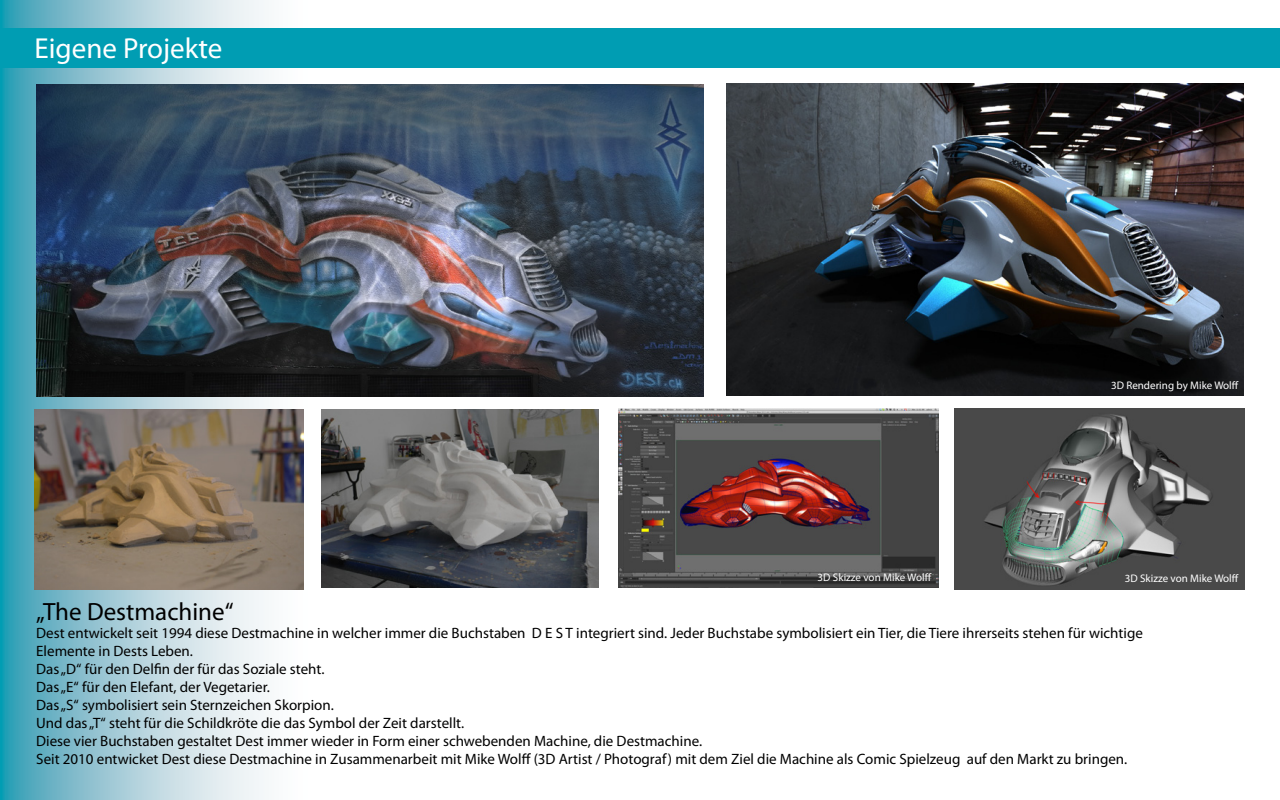
<style>
.page{position:relative;width:1280px;height:800px;background:#fff}
.page>*{position:absolute;margin:0;border:0;box-sizing:border-box;transform-origin:0 0}
.t1{font:29px "Myriad Pro";color:#fff}
.t2{font:25px "Myriad Pro";color:#000}
.t3{font:15px/18px "Myriad Pro";color:#000}
.t4{font:11px "Myriad Pro";color:#fff}
</style>
<div class="page">
<svg style="left:0;top:0;width:314px;height:800px"></svg>
<img style="left:36px;top:85px;width:668px;height:312px">
<img style="left:726px;top:84px;width:518px;height:312px">
<div style="left:0;top:28px;width:1280px;height:40px;background:#009db3"></div>
<img style="left:321px;top:409px;width:278px;height:179px">
<img style="left:35px;top:410px;width:269px;height:180px">
<img style="left:618px;top:408px;width:320px;height:180px">
<img style="left:954px;top:408px;width:290px;height:182px">
<h1 class="t1" style="left:35px;top:30px;width:189px">Eigene Projekte</h1>
<p class="t4" style="left:1111px;top:379px;width:129px">3D Rendering by Mike Wolff</p>
<p class="t4" style="left:818px;top:570px;width:116px">3D Skizze von Mike Wolff</p>
<p class="t4" style="left:1125px;top:572px;width:116px">3D Skizze von Mike Wolff</p>
<h2 class="t2" style="left:36px;top:596px;width:199px">„The Destmachine“</h2>
<p class="t3" style="left:36px;top:623px;width:1108px">Dest entwickelt seit 1994 diese Destmachine in welcher immer die Buchstaben D E S T integriert sind. Jeder Buchstabe symbolisiert ein Tier, die Tiere ihrerseits stehen für wichtige Elemente in Dests Leben.<br>Das „D“ für den Delfin der für das Soziale steht.<br>Das „E“ für den Elefant, der Vegetarier.<br>Das „S“ symbolisiert sein Sternzeichen Skorpion.<br>Und das „T“ steht für die Schildkröte die das Symbol der Zeit darstellt.<br>Diese vier Buchstaben gestaltet Dest immer wieder in Form einer schwebenden Machine, die Destmachine.<br>Seit 2010 entwicket Dest diese Destmachine in Zusammenarbeit mit Mike Wolff (3D Artist / Photograf) mit dem Ziel die Machine als Comic Spielzeug auf den Markt zu bringen.</p>
</div>
